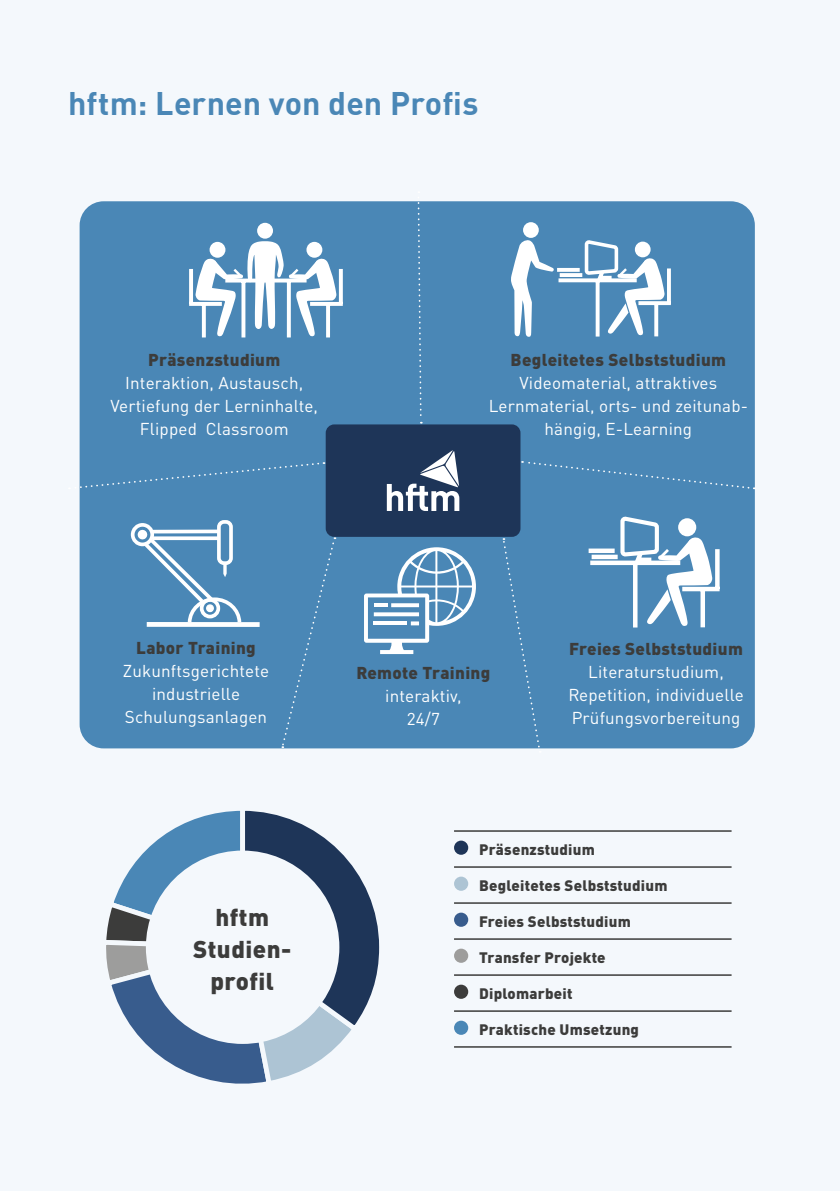
<style>
.page{position:relative;width:840px;height:1191px;background:#fff}
.page>*{position:absolute;margin:0;border:0;box-sizing:border-box;transform-origin:0 0}
.t1{font:700 32px "DINOT";letter-spacing:.005em;color:#4a87b6}
.t2{font:900 24px/32px "DINOT";letter-spacing:.02em;color:#3c3c3b;text-align:center}
.t3{font:17px/23px "DINOT";letter-spacing:.01em;color:#fff;text-align:center}
.t4{font:900 17px "DINOT";letter-spacing:.02em;color:#3c3c3b}
.t5{font:900 15px "DINOT";letter-spacing:.015em;color:#3c3c3b}
</style>
<div class="page">
<div style="left:0;top:0;width:839px;height:1191px;background:#f4f8fc"></div>
<div style="left:80px;top:201px;width:674px;height:547px;background:#4a87b6;border-radius:24px"></div>
<div style="left:325px;top:424px;width:195px;height:113px;background:#1e3558;border-radius:9px"></div>
<svg style="left:386px;top:450px;width:73px;height:61px"></svg>
<svg style="left:281px;top:537px;width:54px;height:211px"></svg>
<svg style="left:69px;top:462px;width:255px;height:28px"></svg>
<svg style="left:501px;top:538px;width:39px;height:211px"></svg>
<svg style="left:416px;top:197px;width:6px;height:226px"></svg>
<div style="left:147px;top:622px;width:112px;height:5px;background:#fff"></div>
<svg style="left:131px;top:520px;width:112px;height:106px"></svg>
<svg style="left:364px;top:547px;width:111px;height:107px"></svg>
<svg style="left:714px;top:549px;width:5px;height:38px"></svg>
<hr style="left:681px;top:587px;width:38px;height:4px;background:#fff">
<svg style="left:588px;top:517px;width:123px;height:110px"></svg>
<svg style="left:667px;top:268px;width:3px;height:33px"></svg>
<hr style="left:638px;top:301px;width:32px;height:4px;background:#fff">
<div style="left:522px;top:222px;width:16px;height:16px;background:#fff;border-radius:50%"></div>
<svg style="left:511px;top:240px;width:153px;height:97px"></svg>
<div style="left:257px;top:223px;width:16px;height:16px;background:#fff;border-radius:50%"></div>
<hr style="left:339px;top:269px;width:3px;height:35px;background:#fff">
<svg style="left:336px;top:302px;width:6px;height:4px"></svg>
<svg style="left:189px;top:269px;width:4px;height:33px"></svg>
<svg style="left:189px;top:302px;width:6px;height:4px"></svg>
<svg style="left:195px;top:241px;width:141px;height:96px"></svg>
<svg style="left:521px;top:461px;width:233px;height:28px"></svg>
<svg style="left:106px;top:810px;width:274px;height:274px"></svg>
<hr style="left:454px;top:830px;width:277px;height:1px;background:#3c3c3b">
<hr style="left:454px;top:866px;width:277px;height:1px;background:#3c3c3b">
<hr style="left:454px;top:902px;width:277px;height:1px;background:#3c3c3b">
<hr style="left:454px;top:938px;width:277px;height:1px;background:#3c3c3b">
<hr style="left:454px;top:974px;width:277px;height:1px;background:#3c3c3b">
<hr style="left:454px;top:1010px;width:277px;height:1px;background:#3c3c3b">
<hr style="left:454px;top:1046px;width:277px;height:1px;background:#3c3c3b">
<div style="left:454px;top:840px;width:14px;height:14px;background:#1e3558;border-radius:50%"></div>
<div style="left:454px;top:876px;width:14px;height:14px;background:#adc4d4;border-radius:50%"></div>
<div style="left:454px;top:912px;width:14px;height:14px;background:#385c8d;border-radius:50%"></div>
<div style="left:454px;top:948px;width:14px;height:14px;background:#9d9d9c;border-radius:50%"></div>
<div style="left:454px;top:984px;width:14px;height:14px;background:#3c3c3b;border-radius:50%"></div>
<div style="left:454px;top:1020px;width:14px;height:14px;background:#4a87b6;border-radius:50%"></div>
<div style="left:146px;top:850px;width:193px;height:194px;background:#f4f8fc;border-radius:50%"></div>
<h1 class="t1" style="left:68px;top:79px;width:411px">hftm: Lernen von den Profis</h1>
<p class="t4" style="left:148px;top:346px;width:134px">Präsenzstudium</p>
<p class="t3" style="left:110px;top:370px;width:209px">Interaktion, Austausch,<br>Vertiefung der Lerninhalte,<br>Flipped Classroom</p>
<p class="t4" style="left:510px;top:346px;width:217px">Begleitetes Selbststudium</p>
<p class="t3" style="left:488px;top:369px;width:261px">Videomaterial, attraktives<br>Lernmaterial, orts- und zeitunab&shy;hängig, E-Learning</p>
<p class="t4" style="left:136px;top:634px;width:121px">Labor Training</p>
<p class="t3" style="left:123px;top:658px;width:148px">Zukunftsgerichtete industrielle<br>Schulungsanlagen</p>
<h2 class="t2" style="left:193px;top:899px;width:100px">hftm<br>Studien&shy;profil</h2>
<p class="t4" style="left:356px;top:659px;width:135px">Remote Training</p>
<p class="t3" style="left:385px;top:682px;width:78px">interaktiv,<br>24/7</p>
<p class="t4" style="left:569px;top:635px;width:175px">Freies Selbststudium</p>
<p class="t3" style="left:568px;top:659px;width:177px">Literaturstudium,<br>Repetition, individuelle<br>Prüfungsvorbereitung</p>
<p class="t5" style="left:479px;top:837px;width:117px">Präsenzstudium</p>
<p class="t5" style="left:479px;top:873px;width:190px">Begleitetes Selbststudium</p>
<p class="t5" style="left:479px;top:909px;width:153px">Freies Selbststudium</p>
<p class="t5" style="left:479px;top:945px;width:128px">Transfer Projekte</p>
<p class="t5" style="left:479px;top:981px;width:95px">Diplomarbeit</p>
<p class="t5" style="left:479px;top:1017px;width:161px">Praktische Umsetzung</p>
</div>
